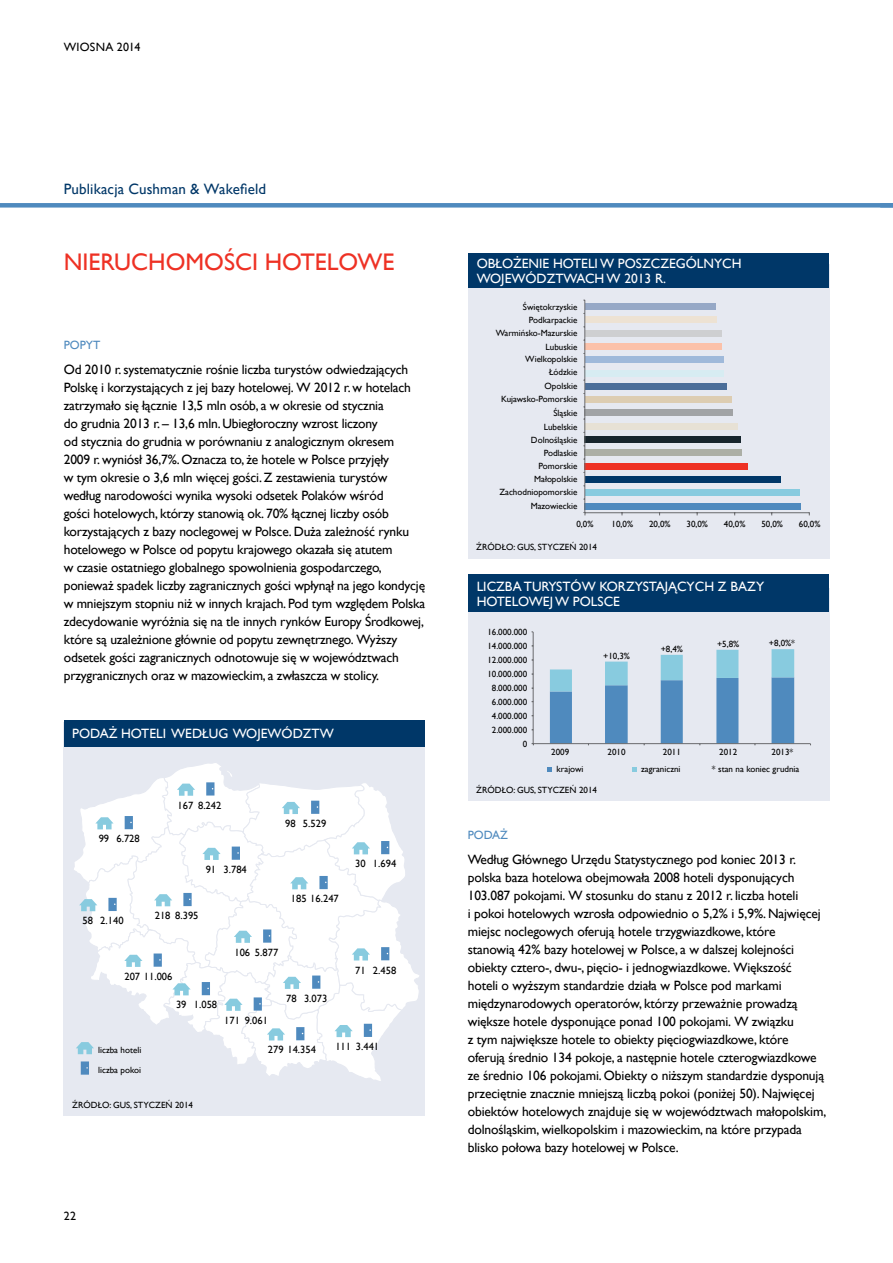
<style>
.page{position:relative;width:893px;height:1263px;background:#fff}
.page>*{position:absolute;margin:0;border:0;box-sizing:border-box;transform-origin:0 0}
.t1{font:24px "Gill Sans";color:#ee3124}
.t2{font:15px "Gill Sans";letter-spacing:.01em;color:#003768}
.t3{font:13.5px/18px "Gill Sans";letter-spacing:-.015em;color:#000}
.t4{font:13.5px "Gill Sans";color:#fff}
.t5{font:12px "Gill Sans";letter-spacing:.025em;color:#000}
.t6{font:12px "Gill Sans";color:#4f8abe}
.t7{font:10.5px "Gill Sans";color:#000}
.t8{font:9px/13px "Gill Sans";color:#000;text-align:right}
</style>
<div class="page">
<div style="left:0;top:203px;width:893px;height:5px;background:#4f8abe"></div>
<div style="left:468px;top:588px;width:361px;height:213px;background:#e6e9f1"></div>
<div style="left:468px;top:574px;width:361px;height:38px;background:#003768"></div>
<hr style="left:533px;top:632px;width:1px;height:112px;background:#696a6d">
<hr style="left:533px;top:743px;width:277px;height:1px;background:#696a6d">
<svg style="left:550px;top:649px;width:244px;height:96px"></svg>
<svg style="left:547px;top:767px;width:5px;height:4px"></svg>
<svg style="left:632px;top:767px;width:5px;height:4px"></svg>
<div style="left:468px;top:264px;width:361px;height:295px;background:#e6e9f1"></div>
<div style="left:468px;top:253px;width:361px;height:35px;background:#003768"></div>
<div style="left:585px;top:503px;width:216px;height:6px;background:#4f8abe"></div>
<div style="left:585px;top:489px;width:215px;height:7px;background:#88cbdf"></div>
<div style="left:585px;top:476px;width:196px;height:7px;background:#003768"></div>
<div style="left:585px;top:463px;width:163px;height:6px;background:#ee3124"></div>
<div style="left:585px;top:449px;width:157px;height:7px;background:#acafa6"></div>
<div style="left:585px;top:436px;width:156px;height:7px;background:#17252d"></div>
<div style="left:585px;top:423px;width:153px;height:7px;background:#e7e1d5"></div>
<div style="left:585px;top:410px;width:148px;height:6px;background:#a1a3a5"></div>
<div style="left:585px;top:396px;width:147px;height:7px;background:#ddcdb2"></div>
<div style="left:585px;top:383px;width:142px;height:7px;background:#4b6e99"></div>
<div style="left:585px;top:370px;width:139px;height:6px;background:#d7ecf2"></div>
<div style="left:585px;top:356px;width:139px;height:7px;background:#9fb9da"></div>
<div style="left:585px;top:343px;width:137px;height:7px;background:#fbc1a9"></div>
<div style="left:585px;top:330px;width:136px;height:6px;background:#cecfd1"></div>
<div style="left:585px;top:316px;width:131px;height:7px;background:#ede2d3"></div>
<div style="left:585px;top:303px;width:130px;height:7px;background:#96a8c6"></div>
<hr style="left:584px;top:300px;width:1px;height:213px;background:#696a6d">
<hr style="left:585px;top:512px;width:224px;height:1px;background:#696a6d">
<div style="left:64px;top:722px;width:361px;height:394px;background:#e6e9f1"></div>
<div style="left:64px;top:720px;width:361px;height:26px;background:#003768"></div>
<svg style="left:74px;top:763px;width:345px;height:318px"></svg>
<p class="t5" style="left:64px;top:40px;width:78px">wiosna 2014</p>
<p class="t2" style="left:64px;top:180px;width:204px">Publikacja Cushman &amp; Wakefield</p>
<h1 class="t1" style="left:64px;top:248px;width:332px">NIERUCHOMOŚCI HOTELOWE</h1>
<p class="t6" style="left:64px;top:338px;width:38px">POPYT</p>
<p class="t3" style="left:64px;top:360px;width:363px">Od 2010 r. systematycznie rośnie liczba turystów odwiedzających Polskę i korzystających z jej bazy hotelowej. W 2012 r. w hotelach zatrzymało się łącznie 13,5 mln osób, a w okresie od stycznia<br>do grudnia 2013 r. – 13,6 mln. Ubiegłoroczny wzrost liczony<br>od stycznia do grudnia w porównaniu z analogicznym okresem<br>2009 r. wyniósł 36,7%. Oznacza to, że hotele w Polsce przyjęły<br>w tym okresie o 3,6 mln więcej gości. Z zestawienia turystów według narodowości wynika wysoki odsetek Polaków wśród<br>gości hotelowych, którzy stanowią ok. 70% łącznej liczby osób korzystających z bazy noclegowej w Polsce. Duża zależność rynku hotelowego w Polsce od popytu krajowego okazała się atutem<br>w czasie ostatniego globalnego spowolnienia gospodarczego, ponieważ spadek liczby zagranicznych gości wpłynął na jego kondycję w mniejszym stopniu niż w innych krajach. Pod tym względem Polska zdecydowanie wyróżnia się na tle innych rynków Europy Środkowej, które są uzależnione głównie od popytu zewnętrznego. Wyższy odsetek gości zagranicznych odnotowuje się w województwach przygranicznych oraz w mazowieckim, a zwłaszcza w stolicy.</p>
<p class="t4" style="left:72px;top:725px;width:10px">podaż</p>
<p class="t4" style="left:121px;top:725px;width:9px">hoteli</p>
<p class="t4" style="left:171px;top:725px;width:11px">według</p>
<p class="t4" style="left:233px;top:725px;width:11px">wojew</p>
<p class="t4" style="left:282px;top:725px;width:23px">ództw</p>
<p class="t7" style="left:99px;top:832px;width:43px">99 6.728</p>
<p class="t7" style="left:82px;top:914px;width:43px">58 2.140</p>
<p class="t7" style="left:178px;top:799px;width:45px">167 8.242</p>
<p class="t7" style="left:206px;top:863px;width:43px">91 3.784</p>
<p class="t7" style="left:155px;top:909px;width:45px">218 8.395</p>
<p class="t7" style="left:285px;top:817px;width:43px">98 5.529</p>
<p class="t7" style="left:291px;top:892px;width:50px">185 16.247</p>
<p class="t7" style="left:234px;top:946px;width:45px">106 5.877</p>
<p class="t7" style="left:124px;top:970px;width:50px">207 11.006</p>
<p class="t7" style="left:176px;top:999px;width:43px">39 1.058</p>
<p class="t7" style="left:224px;top:1014px;width:45px">171 9.061</p>
<p class="t7" style="left:286px;top:992px;width:43px">78 3.073</p>
<p class="t7" style="left:355px;top:857px;width:43px">30 1.694</p>
<p class="t7" style="left:355px;top:964px;width:43px">71 2.458</p>
<p class="t8" style="left:98px;top:1043px;width:45px">liczba hoteli</p>
<p class="t8" style="left:98px;top:1064px;width:44px">liczba pokoi</p>
<p class="t8" style="left:72px;top:1098px;width:26px">Źródło</p>
<p class="t8" style="left:110px;top:1098px;width:31px">: GUS, stycze</p>
<p class="t8" style="left:165px;top:1098px;width:29px">ń 2014</p>
<p class="t5" style="left:64px;top:1209px;width:14px">22</p>
<p class="t7" style="left:268px;top:1044px;width:50px">279 14.354</p>
<p class="t7" style="left:335px;top:1040px;width:45px">111 3.441</p>
<p class="t4" style="left:477px;top:255px;width:20px">Obłożenie</p>
<p class="t4" style="left:553px;top:255px;width:9px">hoteli</p>
<p class="t4" style="left:600px;top:255px;width:28px">w poszczeg</p>
<p class="t4" style="left:686px;top:255px;width:21px">ólnych</p>
<p class="t4" style="left:477px;top:270px;width:11px">wojew</p>
<p class="t4" style="left:525px;top:270px;width:22px">ództwach</p>
<p class="t4" style="left:607px;top:270px;width:61px">w 2013 r.</p>
<p class="t8" style="left:496px;top:300px;width:83px">Świętokrzyskie<br>Podkarpackie<br>Warmińsko-Mazurskie<br>Lubuskie<br>Wielkopolskie<br>Łódzkie</p>
<p class="t8" style="left:501px;top:380px;width:78px">Opolskie<br>Kujawsko-Pomorskie</p>
<p class="t8" style="left:499px;top:407px;width:80px">Śląskie<br>Lubelskie<br>Dolnośląskie<br>Podlaskie<br>Pomorskie<br>Małopolskie<br>Zachodniopomorskie</p>
<p class="t8" style="left:576px;top:497px;width:19px;line-height:17.7px;text-align:left;text-indent:-46px">Mazowieckie<br>0,0%</p>
<p class="t8" style="left:476px;top:540px;width:26px">Źródło</p>
<p class="t8" style="left:513px;top:540px;width:31px">: GUS, stycze</p>
<p class="t8" style="left:569px;top:540px;width:29px">ń 2014</p>
<p class="t8" style="left:612px;top:517px;width:23px">10,0%</p>
<p class="t8" style="left:649px;top:517px;width:23px">20,0%</p>
<p class="t8" style="left:686px;top:517px;width:23px">30,0%</p>
<p class="t8" style="left:724px;top:517px;width:23px">40,0%</p>
<p class="t8" style="left:761px;top:517px;width:23px">50,0%</p>
<p class="t8" style="left:799px;top:517px;width:23px">60,0%</p>
<p class="t4" style="left:477px;top:578px;width:16px">Liczba</p>
<p class="t4" style="left:524px;top:578px;width:9px">turyst</p>
<p class="t4" style="left:571px;top:578px;width:38px">ów korzystających</p>
<p class="t4" style="left:718px;top:578px;width:22px">z bazy</p>
<p class="t4" style="left:477px;top:593px;width:10px">hotelowej</p>
<p class="t4" style="left:555px;top:593px;width:34px">w Polsce</p>
<p class="t8" style="left:487px;top:625px;width:41px">16.000.000</p>
<p class="t8" style="left:487px;top:639px;width:41px">14.000.000</p>
<p class="t8" style="left:487px;top:653px;width:41px">12.000.000</p>
<p class="t8" style="left:487px;top:667px;width:41px">10.000.000</p>
<p class="t8" style="left:492px;top:681px;width:37px">8.000.000</p>
<p class="t8" style="left:492px;top:695px;width:37px">6.000.000</p>
<p class="t8" style="left:492px;top:709px;width:37px">4.000.000</p>
<p class="t8" style="left:492px;top:723px;width:37px;line-height:14.1px">2.000.000<br>0</p>
<p class="t8" style="left:603px;top:650px;width:28px">+10,3%</p>
<p class="t8" style="left:661px;top:642px;width:24px">+8,4%</p>
<p class="t8" style="left:717px;top:637px;width:24px">+5,8%</p>
<p class="t8" style="left:769px;top:637px;width:28px">+8,0%*</p>
<p class="t8" style="left:551px;top:746px;width:19px">2009</p>
<p class="t8" style="left:608px;top:746px;width:19px">2010</p>
<p class="t8" style="left:663px;top:746px;width:19px">2011</p>
<p class="t8" style="left:719px;top:746px;width:19px">2012</p>
<p class="t8" style="left:771px;top:746px;width:23px">2013*</p>
<p class="t8" style="left:557px;top:762px;width:29px">krajowi</p>
<p class="t8" style="left:641px;top:762px;width:41px">zagraniczni</p>
<p class="t8" style="left:712px;top:762px;width:89px">* stan na koniec grudnia</p>
<p class="t8" style="left:476px;top:783px;width:26px">Źródło</p>
<p class="t8" style="left:513px;top:783px;width:31px">: GUS, stycze</p>
<p class="t8" style="left:569px;top:783px;width:29px">ń 2014</p>
<p class="t6" style="left:468px;top:828px;width:42px">PODAŻ</p>
<p class="t3" style="left:468px;top:850px;width:360px">Według Głównego Urzędu Statystycznego pod koniec 2013 r. polska baza hotelowa obejmowała 2008 hoteli dysponujących 103.087 pokojami. W stosunku do stanu z 2012 r. liczba hoteli<br>i pokoi hotelowych wzrosła odpowiednio o 5,2% i 5,9%. Najwięcej miejsc noclegowych oferują hotele trzygwiazdkowe, które<br>stanowią 42% bazy hotelowej w Polsce, a w dalszej kolejności obiekty cztero-, dwu-, pięcio- i jednogwiazdkowe. Większość<br>hoteli o wyższym standardzie działa w Polsce pod markami międzynarodowych operatorów, którzy przeważnie prowadzą większe hotele dysponujące ponad 100 pokojami. W związku<br>z tym największe hotele to obiekty pięciogwiazdkowe, które oferują średnio 134 pokoje, a następnie hotele czterogwiazdkowe ze średnio 106 pokojami. Obiekty o niższym standardzie dysponują przeciętnie znacznie mniejszą liczbą pokoi (poniżej 50). Najwięcej obiektów hotelowych znajduje się w województwach małopolskim, dolnośląskim, wielkopolskim i mazowieckim, na które przypada blisko połowa bazy hotelowej w Polsce.</p>
</div>
